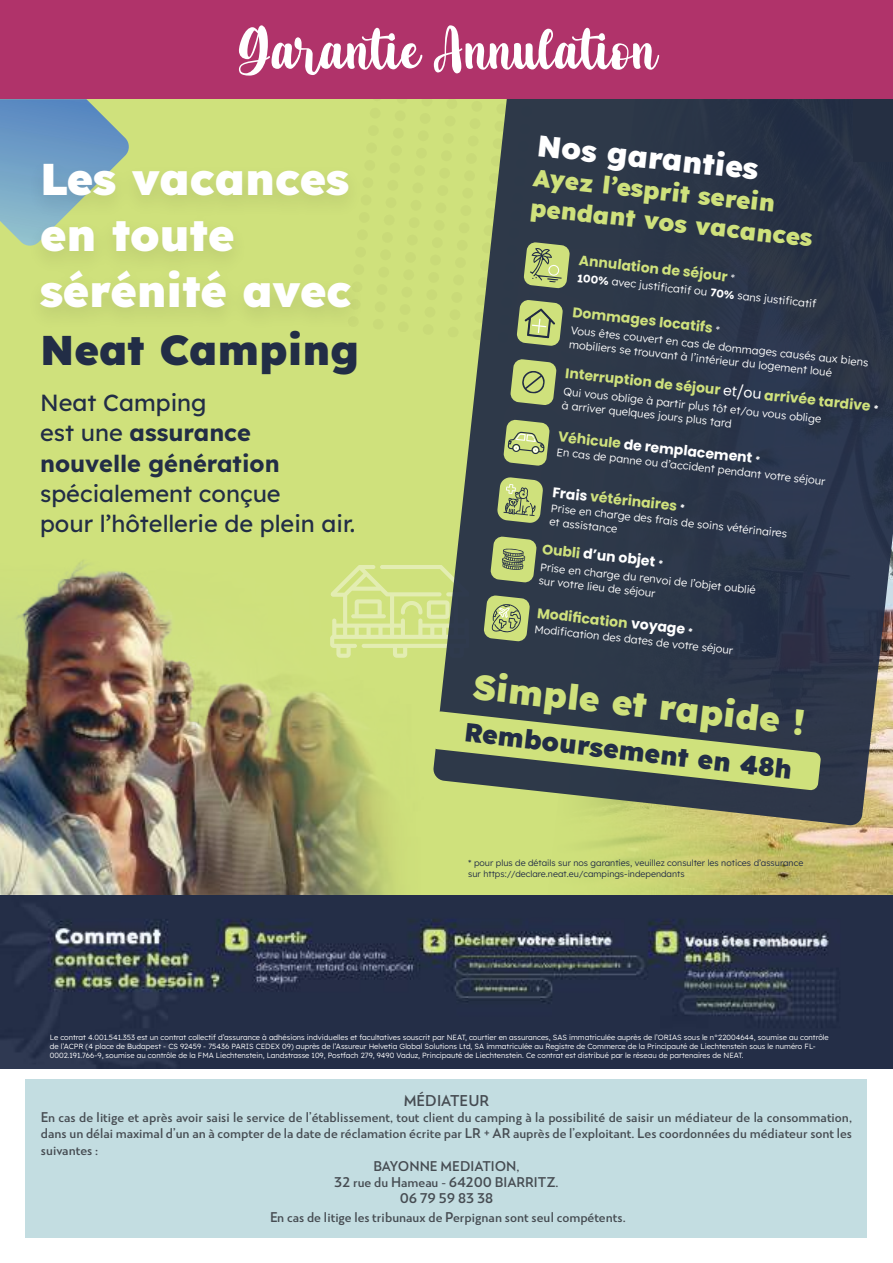
<style>
.page{position:relative;width:893px;height:1263px;background:#fff}
.page>*{position:absolute;margin:0;border:0;box-sizing:border-box;transform-origin:0 0}
.t1{font:54px "Arthur Taniya";color:#fff}
.t2{font:900 44.55px/55.9px "Lexend";color:#fff}
.t3{font:900 41.55px "Lexend";color:#222d46}
.t4{font:900 34.95px "Lexend";color:#cfe17c}
.t5{font:900 29.85px "Lexend";color:#fff}
.t6{font:900 26.25px "Lexend";color:#222d46}
.t7{font:900 24px/30.3px "Lexend";color:#cfe17c}
.t8{font:23.4px/30.2px "Lexend";color:#222d46}
.t9{font:700 23.4px/30.2px "Lexend";color:#222d46}
.t10{font:700 15px "RNS Miles";color:#464c52}
.t11{font:700 13.95px "Poppins";color:#cfe17c}
.t12{font:700 13.95px "Poppins";color:#fff}
.t13{font:700 13.5px "RNS Miles";color:#464c52}
.t14{font:300 10.95px/13.8px "Lexend";color:#fff}
.t15{font:300 8.7px/11.1px "Lexend";color:#222d46}
.t16{font:300 7.5px/9px "Lexend";color:#fff}
.s1{font-weight:400}
.s2{font-weight:700}
.s3{font-weight:400;color:#fff}
.s4{font-size:9.6px;color:#fff}
.s5{color:#cfe17c}
.s6{font-size:9.6px}
.s7{color:#fff}
</style>
<div class="page">
<div style="left:0;top:0;width:893px;height:100px;background:#b0336a"></div>
<div style="left:26px;top:1079px;width:841px;height:158px;background:#c3dde1"></div>
<div style="left:0;top:99px;width:893px;height:796px;background:#cfe17c"></div>
<img style="left:0;top:560px;width:846px;height:335px">
<div style="left:422px;top:324px;width:12px;height:11px;background:#c9da78;border-radius:50%"></div>
<div style="left:397px;top:321px;width:12px;height:12px;background:#c9da78;border-radius:50%"></div>
<div style="left:372px;top:318px;width:12px;height:12px;background:#c9da78;border-radius:50%"></div>
<div style="left:424px;top:306px;width:12px;height:12px;background:#c9da78;border-radius:50%"></div>
<div style="left:399px;top:304px;width:12px;height:11px;background:#c9da78;border-radius:50%"></div>
<div style="left:374px;top:301px;width:12px;height:12px;background:#c9da78;border-radius:50%"></div>
<div style="left:426px;top:289px;width:12px;height:12px;background:#c9da78;border-radius:50%"></div>
<div style="left:401px;top:286px;width:12px;height:12px;background:#c9da78;border-radius:50%"></div>
<div style="left:376px;top:284px;width:12px;height:11px;background:#c9da78;border-radius:50%"></div>
<div style="left:428px;top:272px;width:11px;height:11px;background:#c9da78;border-radius:50%"></div>
<div style="left:403px;top:269px;width:11px;height:12px;background:#c9da78;border-radius:50%"></div>
<div style="left:378px;top:266px;width:12px;height:12px;background:#c9da78;border-radius:50%"></div>
<div style="left:430px;top:254px;width:11px;height:12px;background:#c9da78;border-radius:50%"></div>
<div style="left:405px;top:252px;width:11px;height:11px;background:#c9da78;border-radius:50%"></div>
<div style="left:380px;top:249px;width:11px;height:12px;background:#c9da78;border-radius:50%"></div>
<div style="left:431px;top:237px;width:12px;height:11px;background:#cbdc79;border-radius:50%"></div>
<div style="left:407px;top:234px;width:11px;height:12px;background:#c9da78;border-radius:50%"></div>
<div style="left:382px;top:232px;width:11px;height:11px;background:#c9da78;border-radius:50%"></div>
<div style="left:357px;top:229px;width:11px;height:12px;background:#cadb79;border-radius:50%"></div>
<div style="left:408px;top:217px;width:12px;height:11px;background:#c9da78;border-radius:50%"></div>
<div style="left:383px;top:214px;width:12px;height:12px;background:#c9da78;border-radius:50%"></div>
<div style="left:358px;top:212px;width:12px;height:11px;background:#c9da78;border-radius:50%"></div>
<div style="left:410px;top:199px;width:12px;height:12px;background:#c9da78;border-radius:50%"></div>
<div style="left:385px;top:197px;width:12px;height:11px;background:#c9da78;border-radius:50%"></div>
<div style="left:360px;top:194px;width:12px;height:12px;background:#c9da78;border-radius:50%"></div>
<div style="left:412px;top:182px;width:12px;height:12px;background:#c9da78;border-radius:50%"></div>
<div style="left:387px;top:179px;width:12px;height:12px;background:#c9da78;border-radius:50%"></div>
<div style="left:362px;top:177px;width:12px;height:11px;background:#c9da78;border-radius:50%"></div>
<div style="left:414px;top:165px;width:11px;height:11px;background:#c9da78;border-radius:50%"></div>
<div style="left:389px;top:162px;width:11px;height:12px;background:#c9da78;border-radius:50%"></div>
<div style="left:364px;top:159px;width:11px;height:12px;background:#c9da78;border-radius:50%"></div>
<div style="left:416px;top:147px;width:11px;height:12px;background:#c9da78;border-radius:50%"></div>
<div style="left:391px;top:145px;width:11px;height:11px;background:#c9da78;border-radius:50%"></div>
<div style="left:366px;top:142px;width:11px;height:12px;background:#c9da78;border-radius:50%"></div>
<div style="left:417px;top:130px;width:12px;height:12px;background:#c9da78;border-radius:50%"></div>
<div style="left:393px;top:127px;width:11px;height:12px;background:#c9da78;border-radius:50%"></div>
<div style="left:368px;top:125px;width:11px;height:11px;background:#c9da78;border-radius:50%"></div>
<div style="left:419px;top:113px;width:12px;height:11px;background:#c9da78;border-radius:50%"></div>
<div style="left:394px;top:110px;width:12px;height:12px;background:#c9da78;border-radius:50%"></div>
<div style="left:369px;top:107px;width:12px;height:12px;background:#c9da78;border-radius:50%"></div>
<svg style="left:330px;top:565px;width:103px;height:93px"></svg>
<svg style="left:0;top:99px;width:129px;height:146px;background:#75a1bb"></svg>
<div style="left:25px;top:155px;width:342px;height:177px;background:#05050a;opacity:.1"></div>
<svg style="left:433px;top:99px;width:460px;height:727px;fill:#2e3949"></svg>
<div style="left:498px;top:235px;width:389px;height:360px;background:#2d3849"></div>
<svg style="left:523px;top:242px;width:47px;height:47px"></svg>
<svg style="left:510px;top:359px;width:47px;height:46px"></svg>
<svg style="left:503px;top:419px;width:47px;height:47px"></svg>
<svg style="left:497px;top:477px;width:46px;height:46px"></svg>
<svg style="left:490px;top:536px;width:47px;height:47px"></svg>
<svg style="left:430px;top:711px;width:391px;height:79px"></svg>
<svg style="left:483px;top:595px;width:47px;height:47px"></svg>
<svg style="left:516px;top:300px;width:47px;height:46px"></svg>
<div style="left:854px;top:99px;width:39px;height:63px;background:#252f42"></div>
<img style="left:0;top:896px;width:893px;height:172px">
<svg style="left:731px;top:275px;width:4px;height:3px"></svg>
<svg style="left:681px;top:504px;width:4px;height:4px"></svg>
<svg style="left:689px;top:628px;width:4px;height:4px"></svg>
<svg style="left:716px;top:326px;width:4px;height:4px"></svg>
<h1 class="t1" style="left:238px;top:15px;width:419px">Garantie Annulation</h1>
<h2 class="t2" style="left:40px;top:148px;width:313px">Les vacances en toute sérénité avec</h2>
<h3 class="t3" style="left:40px;top:315px;width:321px">Neat Camping</h3>
<h3 class="t9" style="left:40px;top:386px;width:241px"><span class="s1">Neat Camping<br>est une</span> assurance nouvelle génération</h3>
<h3 class="t8" style="left:40px;top:477px;width:317px">spécialement conçue<br>pour l’hôtellerie de plein air.</h3>
<h3 class="t5" style="left:540px;top:121px;width:224px;rotate:6deg">Nos garanties</h3>
<h3 class="t7" style="left:535px;top:161px;width:285px;rotate:6deg">Ayez l’esprit serein pendant vos vacances</h3>
<h3 class="t11" style="left:580px;top:252px;width:151px;rotate:6deg">Annulation de séjour</h3>
<h3 class="t14" style="left:578px;top:271px;width:242px;rotate:6deg"><span class="s2">100%</span> avec justifi catif ou <span class="s2">70%</span> sans justifi catif</h3>
<h3 class="t11" style="left:573px;top:305px;width:142px;rotate:6deg">Dommages locatifs</h3>
<h3 class="t14" style="left:571px;top:323px;width:301px;rotate:6deg">Vous êtes couvert en cas de dommages causés aux biens</h3>
<h3 class="t14" style="left:570px;top:337px;width:266px;rotate:6deg">mobiliers se trouvant à l’intérieur du logement loué</h3>
<h3 class="t11" style="left:566px;top:366px;width:317px;rotate:6deg">Interruption de séjour <span class="s3">et/ou</span> arrivée tardive <span class="s4">*</span></h3>
<h3 class="t14" style="left:564px;top:384px;width:261px;rotate:6deg">Qui vous oblige à partir plus tôt et/ou vous oblige à arriver quelques jours plus tard</h3>
<h3 class="t12" style="left:559px;top:429px;width:205px;rotate:6deg"><span class="s5">Véhicule</span> de remplacement <span class="s6">*</span></h3>
<h3 class="t14" style="left:557px;top:445px;width:272px;rotate:6deg">En cas de panne ou d’accident pendant votre séjour</h3>
<h3 class="t11" style="left:553px;top:484px;width:127px;rotate:6deg"><span class="s7">Frais</span> vétérinaires</h3>
<h3 class="t14" style="left:552px;top:501px;width:239px;rotate:6deg">Prise en charge des frais de soins vétérinaires</h3>
<h3 class="t14" style="left:550px;top:514px;width:70px;rotate:6deg">et assistance</h3>
<h3 class="t12" style="left:543px;top:541px;width:123px;rotate:6deg"><span class="s5">Oubli</span> d’un objet <span class="s6">*</span></h3>
<h3 class="t14" style="left:541px;top:559px;width:218px;rotate:6deg">Prise en charge du renvoi de l’objet oublié sur votre lieu de séjour</h3>
<h3 class="t11" style="left:538px;top:605px;width:150px;rotate:6deg">Modifi cation <span class="s7">voyage</span></h3>
<h3 class="t14" style="left:535px;top:621px;width:201px;rotate:6deg">Modifi cation des dates de votre séjour</h3>
<h3 class="t4" style="left:477px;top:658px;width:335px;rotate:6deg">Simple et rapide !</h3>
<h3 class="t6" style="left:466px;top:711px;width:331px;rotate:6deg">Remboursement en 48h</h3>
<p class="t15" style="left:468px;top:856px;width:337px">* pour plus de détails sur nos garanties, veuillez consulter les notices d’assurance sur https://declare.neat.eu/campings-independants</p>
<p class="t16" style="left:50px;top:1032px;width:780px">Le contrat 4.001.541.353 est un contrat collectif d’assurance à adhésions indviduelles et facultatives souscrit par NEAT, courtier en assurances, SAS immatriculée auprès de l’ORIAS sous le n°22004644, soumise au contrôle de l’ACPR (4 place de Budapest - CS 92459 - 75436 PARIS CEDEX 09) auprès de l’Assureur Helvetia Global Solutions Ltd, SA immatriculée au Registre de Commerce de la Principauté de Liechtenstein sous le numéro FL-<br>0002.191.766-9, soumise au contrôle de la FMA Liechtenstein, Landstrasse 109, Postfach 279, 9490 Vaduz, Principauté de Liechtenstein. Ce contrat est distribué par le réseau de partenaires de NEAT.</p>
<h3 class="t10" style="left:404px;top:1091px;width:87px">MÉDIATEUR</h3>
<h3 class="t13" style="left:41px;top:1108px;width:813px">En cas de litige et après avoir saisi le service de l’établissement, tout client du camping à la possibilité de saisir un médiateur de la consommation,</h3>
<h3 class="t13" style="left:41px;top:1125px;width:813px">dans un délai maximal d’un an à compter de la date de réclamation écrite par LR + AR auprès de l’exploitant. Les coordonnées du médiateur sont les</h3>
<h3 class="t13" style="left:41px;top:1141px;width:59px">suivantes :</h3>
<h3 class="t13" style="left:373px;top:1157px;width:148px">BAYONNE MEDIATION,</h3>
<h3 class="t13" style="left:334px;top:1173px;width:226px">32 rue du Hameau - 64200 BIARRITZ.</h3>
<h3 class="t13" style="left:400px;top:1189px;width:95px">06 79 59 83 38</h3>
<h3 class="t13" style="left:270px;top:1209px;width:357px">En cas de litige les tribunaux de Perpignan sont seul compétents.</h3>
</div>
